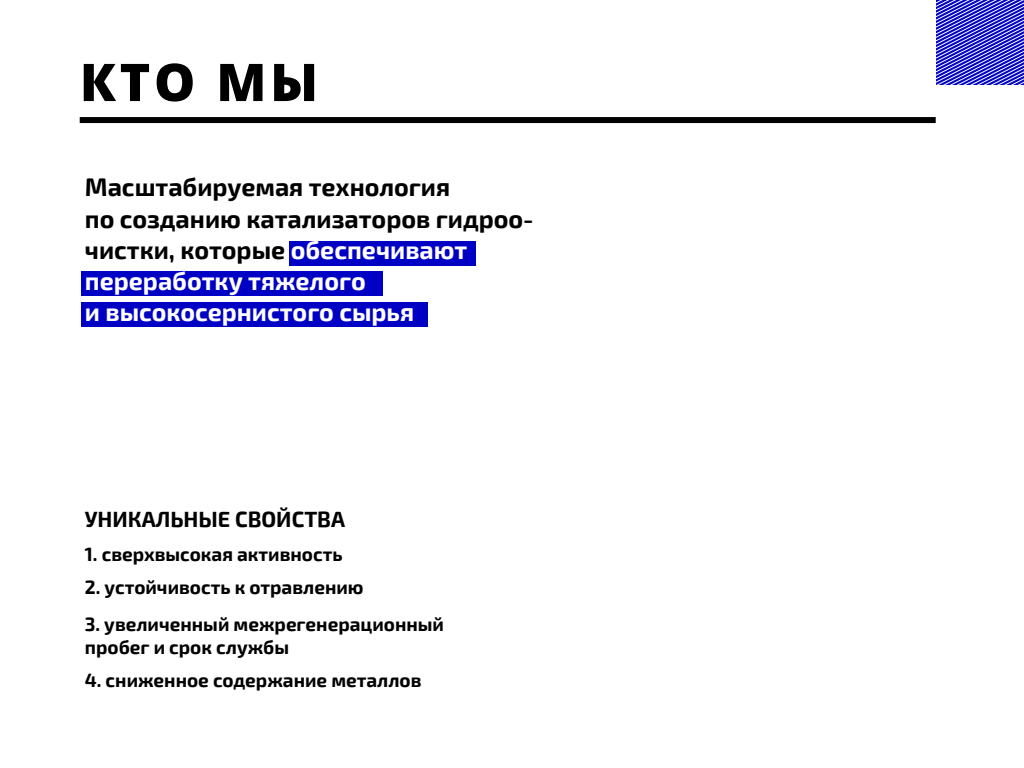
<style>
.page{position:relative;width:1024px;height:768px;background:#fff}
.page>*{position:absolute;margin:0;border:0;box-sizing:border-box;transform-origin:0 0}
.t1{font:800 52px "Open Sans";color:#000}
.t2{font:700 25px/31.2px "Exo 2";color:#000}
.t3{font:700 21.6px "Exo 2";color:#000}
.t4{font:700 18.9px/22.7px "Exo 2";color:#000}
.s1{color:#fff}
</style>
<div class="page">
<svg style="left:936px;top:0;width:88px;height:85px;background:#5353d6"></svg>
<div style="left:289px;top:241px;width:187px;height:25px;background:#0000c4"></div>
<div style="left:81px;top:271px;width:301px;height:25px;background:#0000c4"></div>
<div style="left:81px;top:302px;width:347px;height:25px;background:#0000c4"></div>
<div style="left:80px;top:117px;width:856px;height:6px;background:#000"></div>
<h1 class="t1" style="left:80px;top:43px;width:240px">КТО МЫ</h1>
<h2 class="t2" style="left:85px;top:173px;width:450px">Масштабируемая технология<br>по созданию катализаторов гидроо&shy;чистки, которые <span class="s1">обеспечивают переработку тяжелого<br>и высокосернистого сырья</span></h2>
<p class="t3" style="left:85px;top:507px;width:262px">УНИКАЛЬНЫЕ СВОЙСТВА</p>
<p class="t4" style="left:85px;top:543px;width:259px">1. сверхвысокая активность</p>
<p class="t4" style="left:85px;top:577px;width:280px">2. устойчивость к отравлению</p>
<p class="t4" style="left:85px;top:614px;width:361px">3. увеличенный межрегенерационный пробег и срок службы</p>
<p class="t4" style="left:85px;top:670px;width:338px">4. сниженное содержание металлов</p>
</div>
